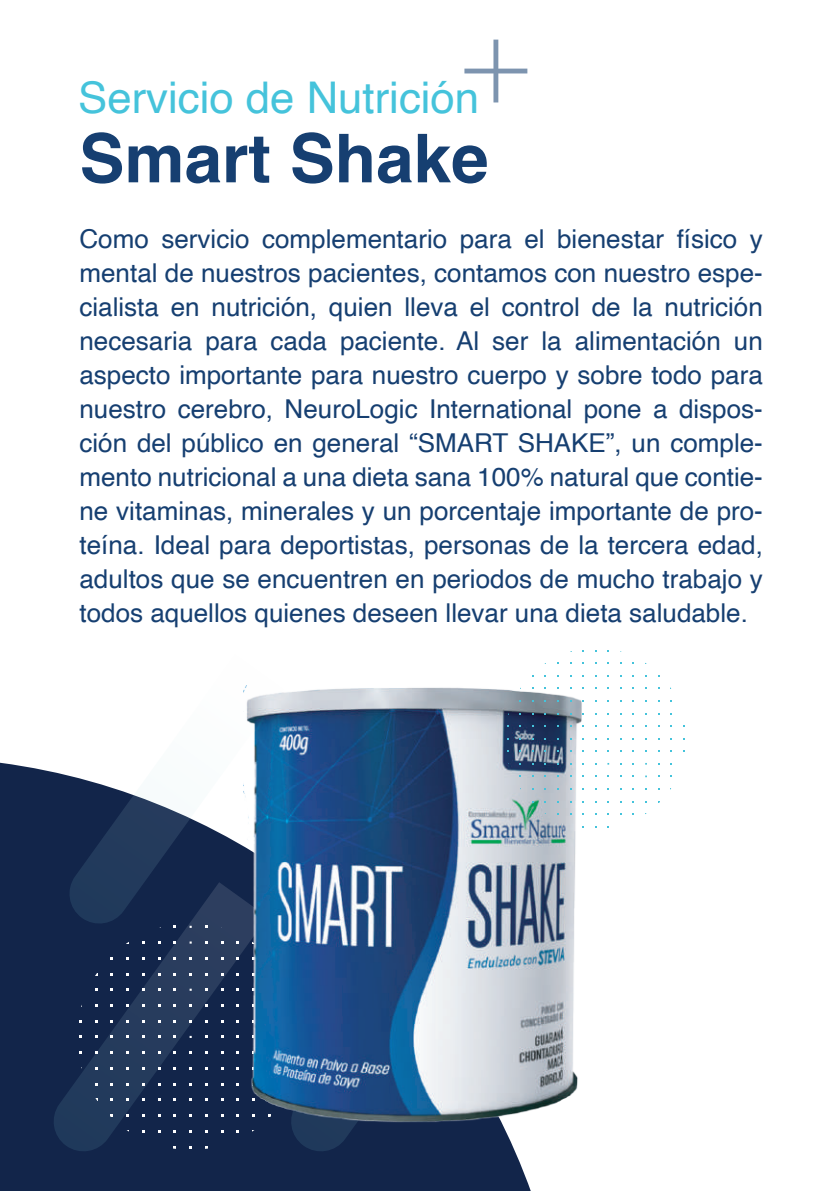
<style>
.page{position:relative;width:840px;height:1191px;background:#fff}
.page>*{position:absolute;margin:0;border:0;box-sizing:border-box;transform-origin:0 0}
.t1{font:700 67.4px "Helvetica";color:#163f71}
.t2{font:43.6px "Helvetica";color:#45c3db}
.t3{font:26px/34px "Helvetica";color:#163f71;text-align:justify}
</style>
<div class="page">
<svg style="left:464px;top:40px;width:63px;height:62px"></svg>
<div style="left:0;top:762px;width:531px;height:429px;background:#12254a"></div>
<svg style="left:69px;top:762px;width:174px;height:120px"></svg>
<svg style="left:54px;top:882px;width:213px;height:269px;background:#1e3254"></svg>
<svg style="left:291px;top:1123px;width:214px;height:28px;background:#15294e"></svg>
<img style="left:243px;top:685px;width:341px;height:438px">
<h2 class="t2" style="left:78px;top:64px;width:402px">Servicio de Nutrición</h2>
<h1 class="t1" style="left:79px;top:104px;width:410px">Smart Shake</h1>
<p class="t3" style="left:79px;top:222px;width:684px">Como servicio complementario para el bienestar físico y mental de nuestros pacientes, contamos con nuestro espe&shy;cialista en nutrición, quien lleva el control de la nutrición necesaria para cada paciente. Al ser la alimentación un aspecto importante para nuestro cuerpo y sobre todo para nuestro cerebro, NeuroLogic International pone a dispos&shy;ción del público en general “SMART SHAKE”, un comple&shy;mento nutricional a una dieta sana 100% natural que contie&shy;ne vitaminas, minerales y un porcentaje importante de pro&shy;teína. Ideal para deportistas, personas de la tercera edad, adultos que se encuentren en periodos de mucho trabajo y todos aquellos quienes deseen llevar una dieta saludable.</p>
</div>
